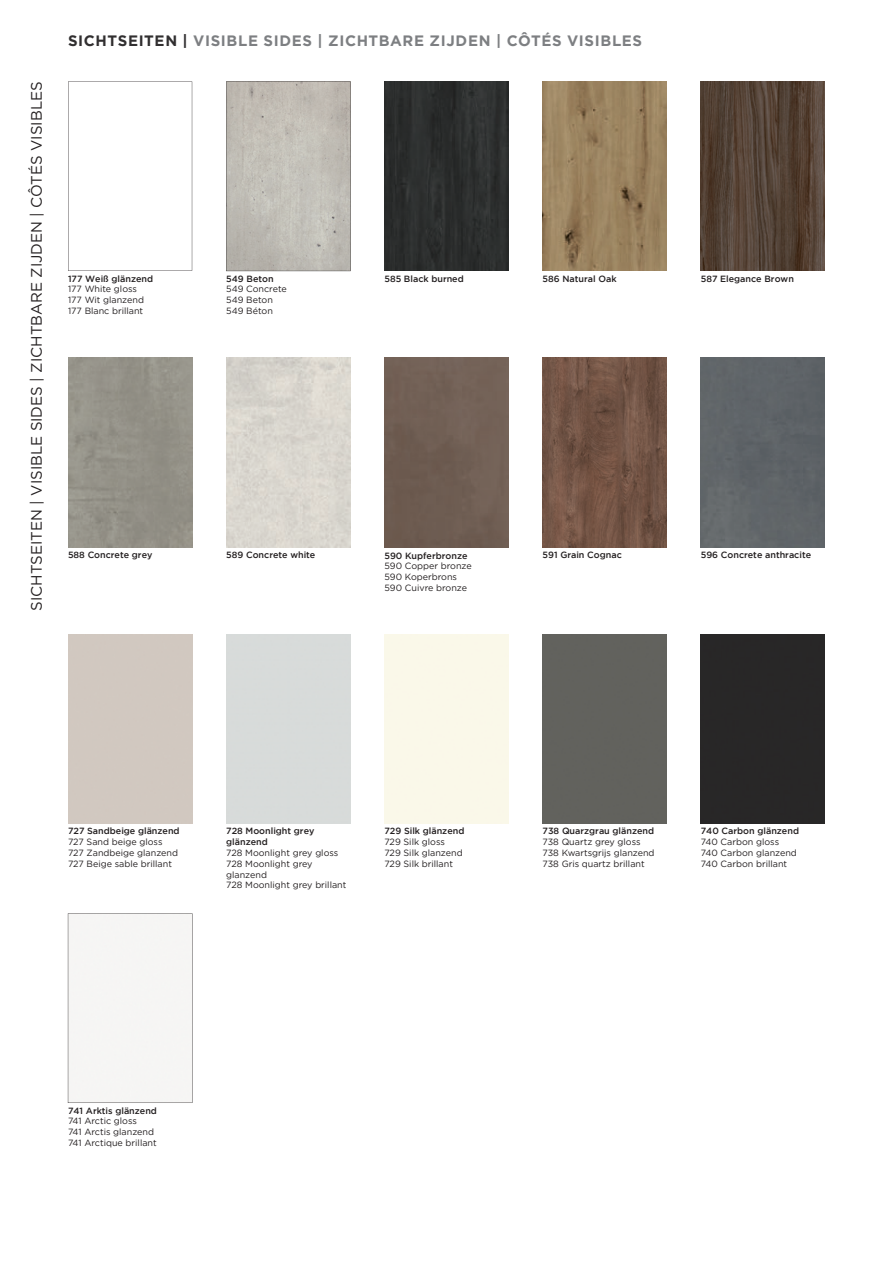
<style>
.page{position:relative;width:893px;height:1263px;background:#fff}
.page>*{position:absolute;margin:0;border:0;box-sizing:border-box;transform-origin:0 0}
.t1{font:15px "Gotham";color:#231f20}
.t2{font:700 15px "Gotham";letter-spacing:.04em;color:#7d7f82}
.t3{font:9px/10.8px "Gotham";color:#231f20}
.t4{font:500 9px/10.8px "Gotham";color:#231f20}
.s1{color:#312f30}
</style>
<div class="page">
<div style="left:543px;top:634px;width:124px;height:189px;background:#62625d"></div>
<div style="left:701px;top:358px;width:124px;height:189px;background:#5f6468"></div>
<img style="left:543px;top:358px;width:124px;height:189px">
<div style="left:384px;top:358px;width:125px;height:189px;background:#705f54"></div>
<div style="left:68px;top:913px;width:124px;height:190px;background:#f6f5f4"></div>
<div style="left:701px;top:634px;width:124px;height:189px;background:#282727"></div>
<img style="left:701px;top:81px;width:124px;height:190px">
<img style="left:543px;top:81px;width:124px;height:190px">
<img style="left:384px;top:81px;width:125px;height:190px">
<svg style="left:226px;top:82px;width:125px;height:189px;background:#bdb9b2"></svg>
<svg style="left:68px;top:81px;width:124px;height:190px"></svg>
<h1 class="t1" style="left:27px;top:611px;width:531px;rotate:-90deg">SICHTSEITEN | VISIBLE SIDES | ZICHTBARE ZIJDEN | CÔTÉS VISIBLES</h1>
<h1 class="t2" style="left:68px;top:31px;width:576px"><span class="s1">SICHTSEITEN |</span> VISIBLE SIDES | ZICHTBARE ZIJDEN | CÔTÉS VISIBLES</h1>
<p class="t4" style="left:68px;top:273px;width:87px">177 Weiß glänzend</p>
<p class="t3" style="left:68px;top:284px;width:77px">177 White gloss<br>177 Wit glanzend<br>177 Blanc brillant</p>
<p class="t4" style="left:226px;top:273px;width:49px">549 Beton</p>
<p class="t4" style="left:384px;top:273px;width:81px">585 Black burned</p>
<p class="t4" style="left:543px;top:273px;width:75px">586 Natural Oak</p>
<p class="t4" style="left:701px;top:273px;width:95px">587 Elegance Brown</p>
<p class="t3" style="left:226px;top:284px;width:62px">549 Concrete<br>549 Beton<br>549 Béton</p>
<p class="t4" style="left:68px;top:549px;width:86px">588 Concrete grey</p>
<p class="t4" style="left:226px;top:549px;width:91px">589 Concrete white</p>
<p class="t4" style="left:384px;top:550px;width:85px">590 Kupferbronze</p>
<p class="t4" style="left:543px;top:549px;width:81px">591 Grain Cognac</p>
<p class="t4" style="left:701px;top:549px;width:112px">596 Concrete anthracite</p>
<p class="t3" style="left:384px;top:561px;width:89px">590 Copper bronze<br>590 Koperbrons<br>590 Cuivre bronze</p>
<p class="t4" style="left:68px;top:826px;width:113px">727 Sandbeige glänzend</p>
<p class="t3" style="left:68px;top:836px;width:112px">727 Sand beige gloss<br>727 Zandbeige glanzend<br>727 Beige sable brillant</p>
<p class="t4" style="left:226px;top:826px;width:90px">728 Moonlight grey glänzend</p>
<p class="t3" style="left:226px;top:847px;width:122px">728 Moonlight grey gloss<br>728 Moonlight grey glanzend<br>728 Moonlight grey brillant</p>
<p class="t4" style="left:384px;top:826px;width:82px">729 Silk glänzend</p>
<p class="t3" style="left:384px;top:836px;width:80px">729 Silk gloss<br>729 Silk glanzend<br>729 Silk brillant</p>
<p class="t4" style="left:543px;top:826px;width:113px">738 Quarzgrau glänzend</p>
<p class="t3" style="left:543px;top:836px;width:113px">738 Quartz grey gloss<br>738 Kwartsgrijs glanzend<br>738 Gris quartz brillant</p>
<p class="t4" style="left:701px;top:826px;width:100px">740 Carbon glänzend</p>
<p class="t3" style="left:701px;top:836px;width:98px">740 Carbon gloss<br>740 Carbon glanzend<br>740 Carbon brillant</p>
<p class="t4" style="left:68px;top:1105px;width:90px">741 Arktis glänzend</p>
<p class="t3" style="left:68px;top:1116px;width:90px">741 Arctic gloss<br>741 Arctis glanzend<br>741 Arctique brillant</p>
</div>
